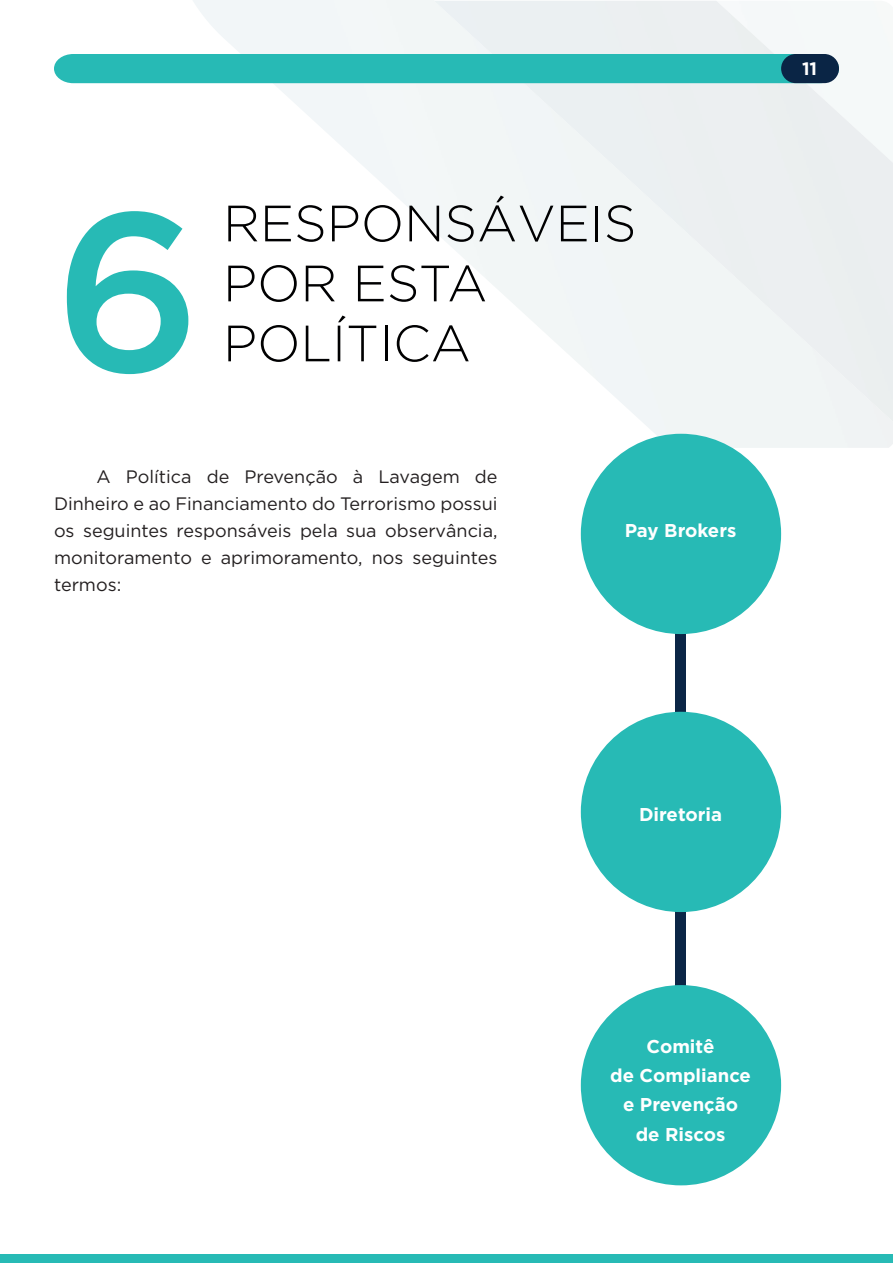
<style>
.page{position:relative;width:893px;height:1263px;background:#fff}
.page>*{position:absolute;margin:0;border:0;box-sizing:border-box;transform-origin:0 0}
.t1{font:500 225px "Gotham Pro";color:#27bab5}
.t2{font:300 51px/60px "Gotham";color:#000001}
.t3{font:700 18.6px/29.1px "Gotham Pro";color:#fff;text-align:center}
.t4{font:18px/27px "Gotham Pro";color:#231f20;text-align:justify}
.t5{font:700 18px "Gotham";color:#fff}
</style>
<div class="page">
<img style="left:192px;top:0;width:701px;height:448px">
<img style="left:434px;top:1px;width:459px;height:421px">
<div style="left:54px;top:54px;width:785px;height:29px;background:#27bab5"></div>
<div style="left:781px;top:54px;width:58px;height:29px;background:#0a2545;border-radius:15px"></div>
<div style="left:0;top:1254px;width:893px;height:9px;background:#27bab5"></div>
<div style="left:676px;top:579px;width:10px;height:515px;background:#0b2646"></div>
<div style="left:581px;top:434px;width:200px;height:200px;background:#27bab5;border-radius:50%"></div>
<div style="left:581px;top:712px;width:200px;height:200px;background:#27bab5;border-radius:50%"></div>
<div style="left:581px;top:985px;width:200px;height:200px;background:#27bab5;border-radius:50%"></div>
<h1 class="t1" style="left:54px;top:164px;width:149px">6</h1>
<h2 class="t2" style="left:223px;top:193px;width:415px">RESPONSÁVEIS<br>POR ESTA</h2>
<h2 class="t2" style="left:223px;top:313px;width:249px">POLÍTICA</h2>
<p class="t4" style="left:54px;top:463px;width:445px;text-indent:43px">A Política de Prevenção à Lavagem de Dinheiro e ao Financiamento do Terrorismo possui os seguintes responsáveis pela sua observância, monitoramento e aprimoramento, nos seguintes termos:</p>
<p class="t3" style="left:625px;top:515px;width:113px">Pay Brokers</p>
<p class="t5" style="left:802px;top:58px;width:17px">11</p>
<p class="t3" style="left:639px;top:799px;width:85px">Diretoria</p>
<p class="t3" style="left:610px;top:1031px;width:142px">Comitê<br>de Compliance e Prevenção de Riscos</p>
</div>
